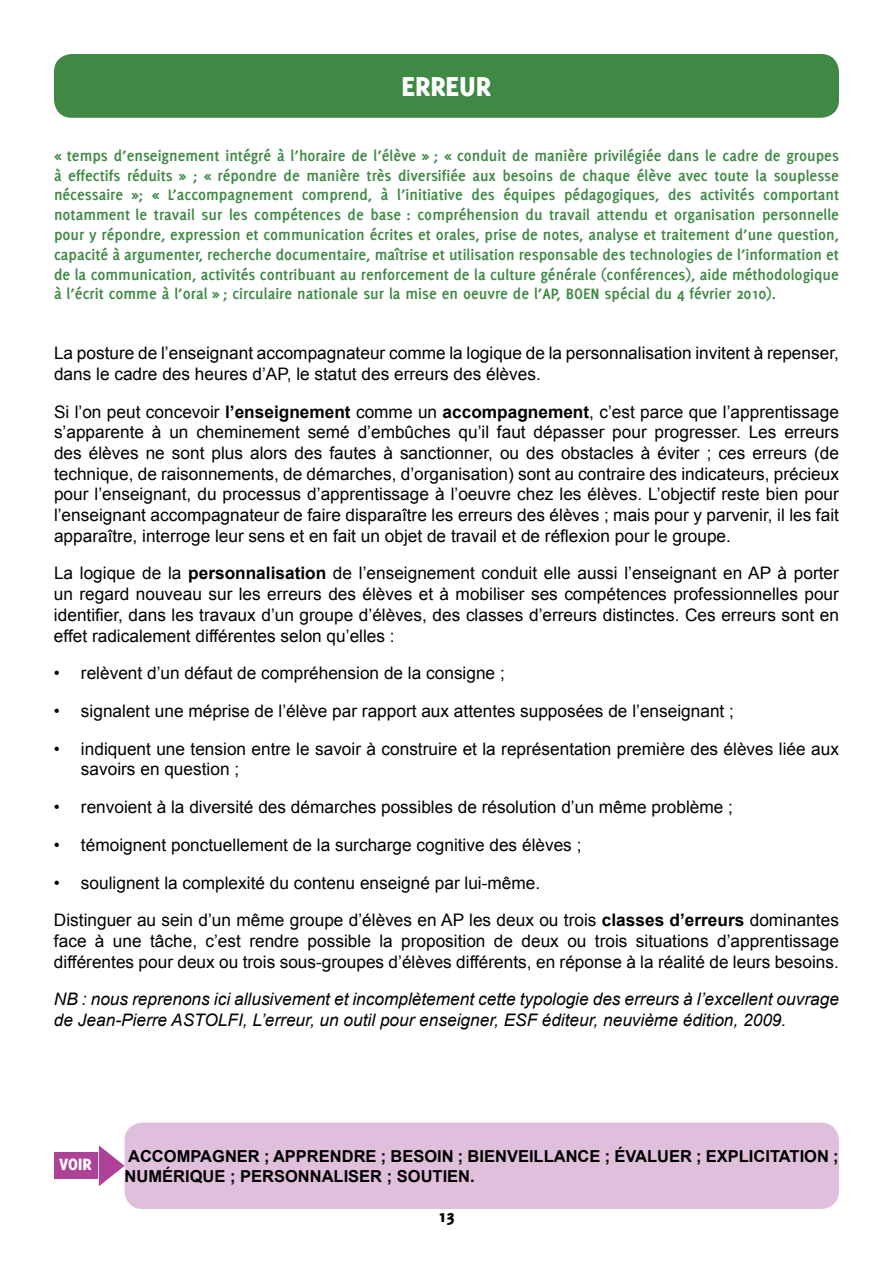
<style>
.page{position:relative;width:893px;height:1263px;background:#fff}
.page>*{position:absolute;margin:0;border:0;box-sizing:border-box;transform-origin:0 0}
.t1{font:800 30px "Delicious";color:#fff}
.t2{font:800 18px "Delicious";color:#fff}
.t3{font:800 18px "Delicious";color:#000}
.t4{font:17.25px/20.7px "Arial";color:#000}
.t5{font:italic 17.25px/20.7px "Arial";color:#000}
.t6{font:700 16.5px/19.8px "Delicious";color:#3f8945;text-align:justify}
.t7{font:700 16.5px/19.8px "Arial";color:#000}
.s1{font-weight:700}
</style>
<div class="page">
<div style="left:54px;top:54px;width:785px;height:64px;background:#3f8945;border-radius:18px"></div>
<div style="left:125px;top:1123px;width:714px;height:86px;background:#dfbfdc;border-radius:18px"></div>
<div style="left:54px;top:1153px;width:43px;height:26px;background:#ae4198"></div>
<svg style="left:99px;top:1145px;width:26px;height:41px"></svg>
<h1 class="t1" style="left:402px;top:69px;width:91px">ERREUR</h1>
<p class="t6" style="left:54px;top:145px;width:787px">« temps d’enseignement intégré à l’horaire de l’élève » ; « conduit de manière privilégiée dans le cadre de groupes à effectifs réduits » ; « répondre de manière très diversifiée aux besoins de chaque élève avec toute la souplesse nécessaire »; « L’accompagnement comprend, à l’initiative des équipes pédagogiques, des activités comportant notamment le travail sur les compétences de base : compréhension du travail attendu et organisation personnelle pour y répondre, expression et communication écrites et orales, prise de notes, analyse et traitement d’une question, capacité à argumenter, recherche documentaire, maîtrise et utilisation responsable des technologies de l’information et de la communication, activités contribuant au renforcement de la culture générale (conférences), aide méthodologique à l’écrit comme à l’oral » ; circulaire nationale sur la mise en oeuvre de l’AP, BOEN spécial du 4 février 2010).</p>
<p class="t4" style="left:54px;top:343px;width:786px">La posture de l’enseignant accompagnateur comme la logique de la personnalisation invitent à repenser, dans le cadre des heures d’AP, le statut des erreurs des élèves.</p>
<p class="t4" style="left:54px;top:401px;width:786px;text-align:justify">Si l’on peut concevoir <span class="s1">l’enseignement</span> comme un <span class="s1">accompagnement</span>, c’est parce que l’apprentissage s’apparente à un cheminement semé d’embûches qu’il faut dépasser pour progresser. Les erreurs des élèves ne sont plus alors des fautes à sanctionner, ou des obstacles à éviter ; ces erreurs (de technique, de raisonnements, de démarches, d’organisation) sont au contraire des indicateurs, précieux pour l’enseignant, du processus d’apprentissage à l’oeuvre chez les élèves. L’objectif reste bien pour l’enseignant accompagnateur de faire disparaître les erreurs des élèves ; mais pour y parvenir, il les fait apparaître, interroge leur sens et en fait un objet de travail et de réflexion pour le groupe.</p>
<p class="t4" style="left:54px;top:563px;width:786px;text-align:justify">La logique de la <span class="s1">personnalisation</span> de l’enseignement conduit elle aussi l’enseignant en AP à porter un regard nouveau sur les erreurs des élèves et à mobiliser ses compétences professionnelles pour identifier, dans les travaux d’un groupe d’élèves, des classes d’erreurs distinctes. Ces erreurs sont en effet radicalement différentes selon qu’elles :</p>
<p class="t4" style="left:54px;top:663px;width:452px">• relèvent d’un défaut de compréhension de la consigne ;</p>
<p class="t4" style="left:54px;top:701px;width:681px">• signalent une méprise de l’élève par rapport aux attentes supposées de l’enseignant ;</p>
<p class="t4" style="left:81px;top:738px;width:759px;text-indent:-27px">• indiquent une tension entre le savoir à construire et la représentation première des élèves liée aux savoirs en question ;</p>
<p class="t4" style="left:54px;top:797px;width:680px">• renvoient à la diversité des démarches possibles de résolution d’un même problème ;</p>
<p class="t4" style="left:54px;top:835px;width:529px">• témoignent ponctuellement de la surcharge cognitive des élèves ;</p>
<p class="t4" style="left:54px;top:864px;width:786px;line-height:37.7px">• soulignent la complexité du contenu enseigné par lui-même.<br>Distinguer au sein d’un même groupe d’élèves en AP les deux ou trois <span class="s1">classes d’erreurs</span> dominantes</p>
<p class="t4" style="left:54px;top:931px;width:786px">face à une tâche, c’est rendre possible la proposition de deux ou trois situations d’apprentissage différentes pour deux ou trois sous-groupes d’élèves différents, en réponse à la réalité de leurs besoins.</p>
<p class="t5" style="left:54px;top:989px;width:786px">NB : nous reprenons ici allusivement et incomplètement cette typologie des erreurs à l’excellent ouvrage de Jean-Pierre ASTOLFI, L’erreur, un outil pour enseigner, ESF éditeur, neuvième édition, 2009.</p>
<p class="t2" style="left:59px;top:1153px;width:34px">VOIR</p>
<p class="t7" style="left:125px;top:1147px;width:716px">ACCOMPAGNER ; APPRENDRE ; BESOIN ; BIENVEILLANCE ; ÉVALUER ; EXPLICITATION ;<br>NUMÉRIQUE ; PERSONNALISER ; SOUTIEN.</p>
<p class="t3" style="left:438px;top:1205px;width:18px">13</p>
</div>
